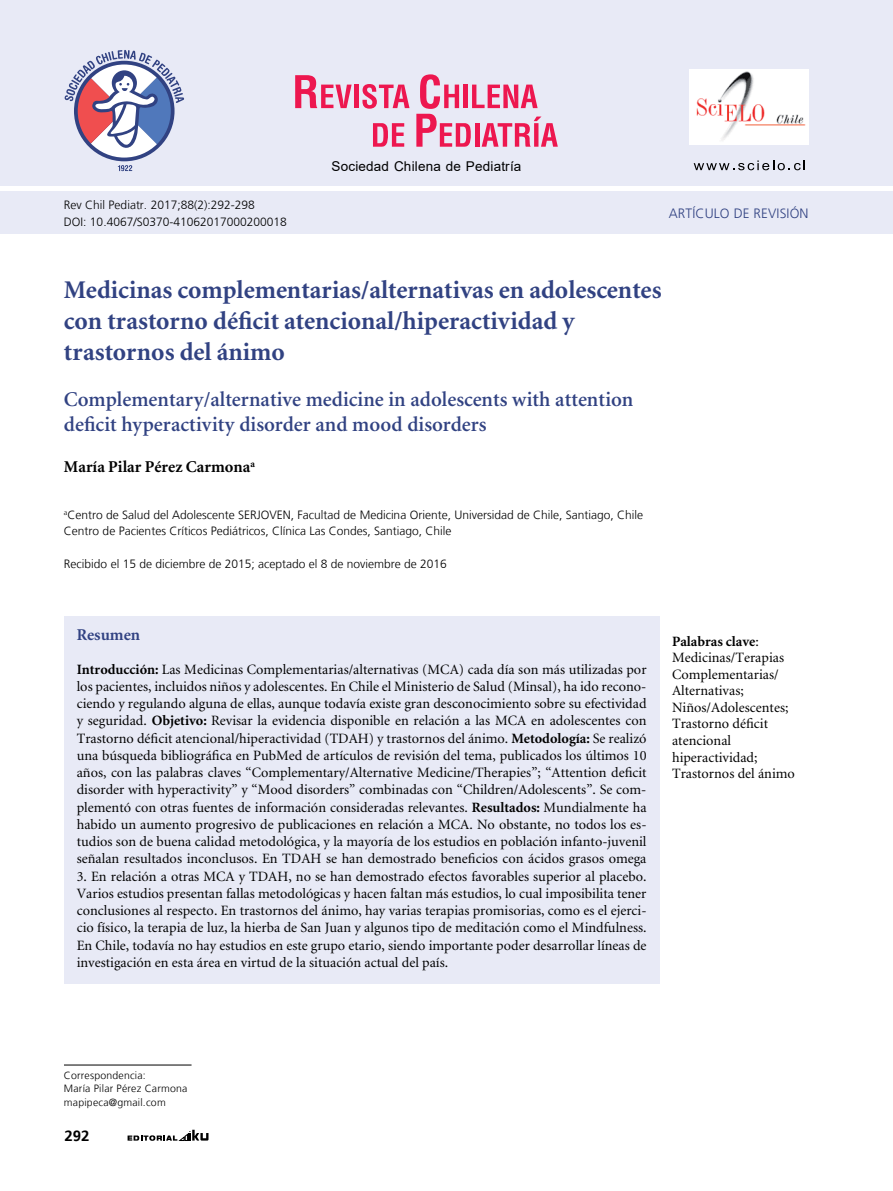
<style>
.page{position:relative;width:893px;height:1191px;background:#fff}
.page>*{position:absolute;margin:0;border:0;box-sizing:border-box;transform-origin:0 0}
.t1{font:700 25.5px/30.6px "Minion";color:#314282}
.t2{font:600 21px/25.2px "Minion";color:#314282}
.t3{font:700 16.5px "Minion";color:#000}
.t4{font:700 16.5px "Minion";color:#314282}
.t5{font:700 15px "Frutiger LT";color:#000}
.t6{font:14.25px/17.2px "Minion";color:#000;text-align:justify}
.t7{font:13.5px "Arial";letter-spacing:.015em;color:#000}
.t8{font:300 13.5px "Frutiger LT";letter-spacing:.01em;color:#314282}
.t9{font:300 12px/16.5px "Frutiger LT";color:#000}
.t10{font:300 10.5px/13.5px "Frutiger LT";letter-spacing:.02em;color:#000}
.s1{font-weight:700}
</style>
<div class="page">
<svg style="left:128px;top:1129px;width:81px;height:11px"></svg>
<div style="left:0;top:192px;width:893px;height:42px;background:#e8eaf6"></div>
<div style="left:0;top:0;width:893px;height:186px;background:#e8eaf6"></div>
<svg style="left:694px;top:160px;width:111px;height:10px"></svg>
<svg style="left:373px;top:123px;width:31px;height:24px"></svg>
<svg style="left:295px;top:75px;width:57px;height:33px"></svg>
<div style="left:354px;top:85px;width:5px;height:23px;background:#ed174f"></div>
<svg style="left:362px;top:84px;width:47px;height:25px"></svg>
<svg style="left:416px;top:74px;width:142px;height:73px"></svg>
<svg style="left:118px;top:165px;width:14px;height:6px"></svg>
<svg style="left:65px;top:50px;width:119px;height:108px"></svg>
<img style="left:690px;top:69px;width:119px;height:76px">
<hr style="left:64px;top:1064px;width:128px;height:1px;background:#000">
<div style="left:64px;top:617px;width:595px;height:367px;background:#e8eaf6"></div>
<p class="t7" style="left:332px;top:157px;width:191px">Sociedad Chilena de Pediatría</p>
<p class="t9" style="left:64px;top:197px;width:224px">Rev Chil Pediatr. 2017;88(2):292-298<br>DOI: 10.4067/S0370-41062017000200018</p>
<p class="t8" style="left:669px;top:205px;width:36px">artículo</p>
<p class="t8" style="left:734px;top:205px;width:27px">de revisi</p>
<p class="t8" style="left:790px;top:205px;width:20px">ón</p>
<h1 class="t1" style="left:64px;top:276px;width:599px">Medicinas complementarias/alternativas en adolescentes con trastorno déficit atencional/hiperactividad y trastornos del ánimo</h1>
<h2 class="t2" style="left:64px;top:387px;width:571px">Complementary/alternative medicine in adolescents with attention deficit hyperactivity disorder and mood disorders</h2>
<p class="t3" style="left:64px;top:458px;width:192px">María Pilar Pérez Carmona<sup>a</sup></p>
<p class="t9" style="left:64px;top:506px;width:581px"><sup>a</sup>Centro de Salud del Adolescente SERJOVEN, Facultad de Medicina Oriente, Universidad de Chile, Santiago, Chile<br>Centro de Pacientes Críticos Pediátricos, Clínica Las Condes, Santiago, Chile</p>
<p class="t9" style="left:64px;top:556px;width:384px">Recibido el 15 de diciembre de 2015; aceptado el 8 de noviembre de 2016</p>
<p class="t4" style="left:77px;top:626px;width:65px">Resumen</p>
<p class="t6" style="left:77px;top:661px;width:571px"><span class="s1">Introducción:</span> Las Medicinas Complementarias/alternativas (MCA) cada día son más utilizadas por los pacientes, incluidos niños y adolescentes. En Chile el Ministerio de Salud (Minsal), ha ido recono&shy;ciendo y regulando alguna de ellas, aunque todavía existe gran desconocimiento sobre su efectividad y seguridad. <span class="s1">Objetivo:</span> Revisar la evidencia disponible en relación a las MCA en adolescentes con Trastorno déficit atencional/hiperactividad (TDAH) y trastornos del ánimo. <span class="s1">Metodología:</span> Se realizó una búsqueda bibliográfica en PubMed de artículos de revisión del tema, publicados los últimos 10 años, con las palabras claves “Complementary/Alternative Medicine/Therapies”; “Attention deficit disorder with hyperactivity” y “Mood disorders” combinadas con “Children/Adolescents”. Se com&shy;plementó con otras fuentes de información consideradas relevantes. <span class="s1">Resultados:</span> Mundialmente ha habido un aumento progresivo de publicaciones en relación a MCA. No obstante, no todos los es&shy;tudios son de buena calidad metodológica, y la mayoría de los estudios en población infanto-juvenil señalan resultados inconclusos. En TDAH se han demostrado beneficios con ácidos grasos omega</p>
<p class="t6" style="left:77px;top:868px;width:571px">3. En relación a otras MCA y TDAH, no se han demostrado efectos favorables superior al placebo.<br>Varios estudios presentan fallas metodológicas y hacen faltan más estudios, lo cual imposibilita tener conclusiones al respecto. En trastornos del ánimo, hay varias terapias promisorias, como es el ejerci&shy;cio físico, la terapia de luz, la hierba de San Juan y algunos tipo de meditación como el Mindfulness.<br>En Chile, todavía no hay estudios en este grupo etario, siendo importante poder desarrollar líneas de investigación en esta área en virtud de la situación actual del país.</p>
<p class="t6" style="left:672px;top:633px;width:124px;line-height:16.5px;text-align:left"><span class="s1">Palabras clave</span>:<br>Medicinas/Terapias<br>Complementarias/<br>Alternativas;<br>Niños/Adolescentes;<br>Trastorno déficit atencional hiperactividad;<br>Trastornos del ánimo</p>
<p class="t10" style="left:64px;top:1068px;width:125px">Correspondencia:<br>María Pilar Pérez Carmona mapipeca@gmail.com</p>
<p class="t5" style="left:65px;top:1126px;width:27px">292</p>
</div>
